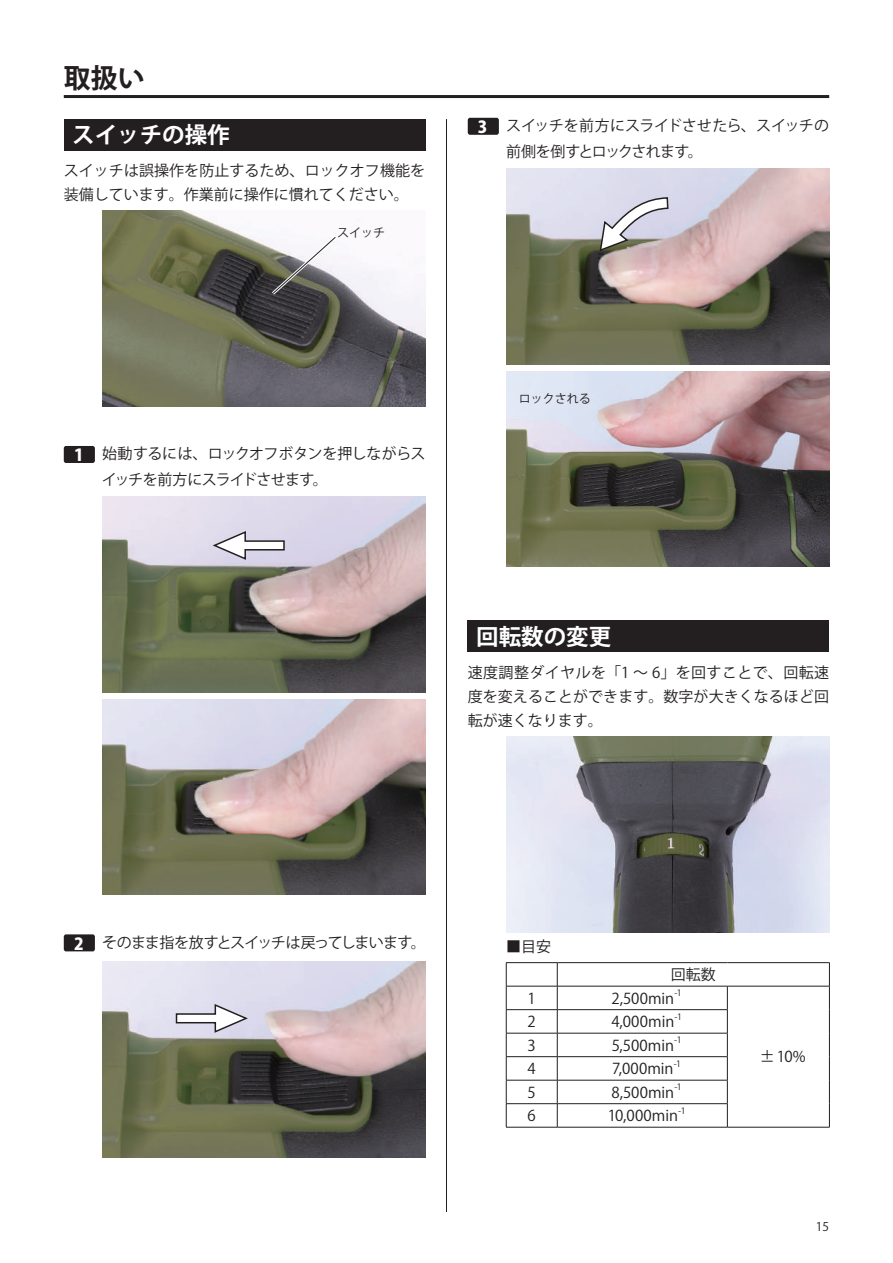
<style>
.page{position:relative;width:893px;height:1263px;background:#fff}
.page>*{position:absolute;margin:0;border:0;box-sizing:border-box;transform-origin:0 0}
.t1{font:700 27px "Koz Go Pro";color:#231f20}
.t2{font:700 22.5px "Koz Go Pro";color:#fff}
.t3{font:15px/24px "Koz Go Pr 6 N";color:#231f20}
.t4{font:15px/26px "Koz Go Pr 6 N";letter-spacing:-.04em;color:#231f20}
.t5{font:15px "Koz Go Pro";letter-spacing:-.005em;color:#231f20}
.t6{font:15px/26px "Koz Go Pr 6 N";letter-spacing:-.03em;color:#231f20}
.t7{font:12px "Koz Go Pr 6 N";color:#231f20}
.t8{font:12px "Koz Go Pro";color:#231f20}
.t9{font:8.7px "Koz Go Pro";color:#231f20}
.s1{font-family:"Koz Go Pro";font-weight:800;font-size:16.5px;color:#fff}
</style>
<div class="page">
<hr style="left:446px;top:119px;width:1px;height:1093px;background:#231f20">
<div style="left:64px;top:119px;width:361px;height:31px;background:#231f20"></div>
<img style="left:102px;top:211px;width:323px;height:195px">
<svg style="left:269px;top:233px;width:71px;height:65px"></svg>
<div style="left:64px;top:446px;width:31px;height:17px;background:#231f20;border-radius:2px"></div>
<img style="left:102px;top:497px;width:323px;height:196px">
<svg style="left:211px;top:530px;width:74px;height:31px"></svg>
<img style="left:102px;top:699px;width:323px;height:196px">
<div style="left:64px;top:934px;width:31px;height:17px;background:#231f20;border-radius:2px"></div>
<img style="left:102px;top:961px;width:323px;height:196px">
<svg style="left:175px;top:1003px;width:75px;height:31px"></svg>
<div style="left:468px;top:621px;width:361px;height:31px;background:#231f20"></div>
<img style="left:506px;top:737px;width:323px;height:195px">
<hr style="left:506px;top:962px;width:51px;height:1px;background:#231f20">
<hr style="left:557px;top:962px;width:170px;height:1px;background:#231f20">
<hr style="left:727px;top:962px;width:103px;height:1px;background:#231f20">
<hr style="left:506px;top:986px;width:51px;height:1px;background:#231f20">
<hr style="left:557px;top:986px;width:170px;height:1px;background:#231f20">
<hr style="left:727px;top:986px;width:103px;height:1px;background:#231f20">
<hr style="left:506px;top:1009px;width:51px;height:1px;background:#231f20">
<hr style="left:557px;top:1009px;width:171px;height:1px;background:#231f20">
<hr style="left:506px;top:1033px;width:51px;height:1px;background:#231f20">
<hr style="left:557px;top:1033px;width:171px;height:1px;background:#231f20">
<hr style="left:506px;top:1056px;width:51px;height:1px;background:#231f20">
<hr style="left:557px;top:1056px;width:171px;height:1px;background:#231f20">
<hr style="left:506px;top:1080px;width:51px;height:1px;background:#231f20">
<hr style="left:557px;top:1080px;width:171px;height:1px;background:#231f20">
<hr style="left:506px;top:1103px;width:51px;height:1px;background:#231f20">
<svg style="left:506px;top:963px;width:1px;height:164px"></svg>
<hr style="left:557px;top:1103px;width:171px;height:1px;background:#231f20">
<svg style="left:829px;top:963px;width:1px;height:164px"></svg>
<hr style="left:506px;top:1127px;width:51px;height:1px;background:#231f20">
<hr style="left:557px;top:1127px;width:170px;height:1px;background:#231f20">
<hr style="left:727px;top:1127px;width:103px;height:1px;background:#231f20">
<svg style="left:557px;top:963px;width:1px;height:164px"></svg>
<svg style="left:727px;top:986px;width:1px;height:141px"></svg>
<hr style="left:64px;top:95px;width:765px;height:3px;background:#231f20">
<div style="left:468px;top:118px;width:31px;height:17px;background:#231f20;border-radius:2px"></div>
<img style="left:506px;top:169px;width:323px;height:195px">
<svg style="left:599px;top:196px;width:70px;height:56px"></svg>
<img style="left:506px;top:371px;width:323px;height:196px">
<h1 class="t1" style="left:64px;top:60px;width:82px">取扱い</h1>
<h2 class="t2" style="left:72px;top:121px;width:159px">スイッチの操作</h2>
<p class="t3" style="left:64px;top:159px;width:363px">スイッチは誤操作を防止するため、ロックオフ機能を装備しています。作業前に操作に慣れてください。</p>
<p class="t7" style="left:337px;top:226px;width:49px">スイッチ</p>
<p class="t6" style="left:506px;top:113px;width:325px;text-indent:-28px"><span class="s1">3</span> スイッチを前方にスライドさせたら、スイッチの前側を倒すとロックされます。</p>
<p class="t4" style="left:102px;top:441px;width:325px;text-indent:-28px"><span class="s1">1</span> 始動するには、ロックオフボタンを押しながらスイッチを前方にスライドさせます。</p>
<p class="t7" style="left:519px;top:392px;width:73px">ロックされる</p>
<h2 class="t2" style="left:476px;top:622px;width:136px">回転数の変更</h2>
<p class="t3" style="left:468px;top:661px;width:363px;text-align:justify">速度調整ダイヤルを「1 〜 6」を回すことで、回転速度を変えることができます。数字が大きくなるほど回転が速くなります。</p>
<p class="t4" style="left:74px;top:929px;width:353px"><span class="s1">2</span> そのまま指を放すとスイッチは戻ってしまいます。</p>
<p class="t3" style="left:506px;top:935px;width:46px">■目安</p>
<p class="t5" style="left:671px;top:965px;width:47px">回転数</p>
<p class="t5" style="left:528px;top:988px;width:10px">1</p>
<p class="t5" style="left:612px;top:988px;width:64px">2,500min</p>
<p class="t9" style="left:674px;top:987px;width:9px">-1</p>
<p class="t5" style="left:528px;top:1012px;width:10px">2</p>
<p class="t5" style="left:611px;top:1012px;width:64px">4,000min</p>
<p class="t9" style="left:674px;top:1011px;width:9px">-1</p>
<p class="t5" style="left:528px;top:1035px;width:10px">3</p>
<p class="t5" style="left:612px;top:1035px;width:64px">5,500min</p>
<p class="t9" style="left:674px;top:1034px;width:9px">-1</p>
<p class="t5" style="left:528px;top:1059px;width:10px">4</p>
<p class="t5" style="left:612px;top:1059px;width:63px">7,000min</p>
<p class="t9" style="left:674px;top:1058px;width:9px">-1</p>
<p class="t5" style="left:528px;top:1082px;width:10px">5</p>
<p class="t5" style="left:612px;top:1082px;width:64px">8,500min</p>
<p class="t9" style="left:674px;top:1081px;width:9px">-1</p>
<p class="t5" style="left:528px;top:1106px;width:10px">6</p>
<p class="t5" style="left:608px;top:1106px;width:72px">10,000min</p>
<p class="t9" style="left:678px;top:1105px;width:9px">-1</p>
<p class="t5" style="left:760px;top:1047px;width:47px">± 10%</p>
<p class="t8" style="left:816px;top:1219px;width:15px">15</p>
</div>
